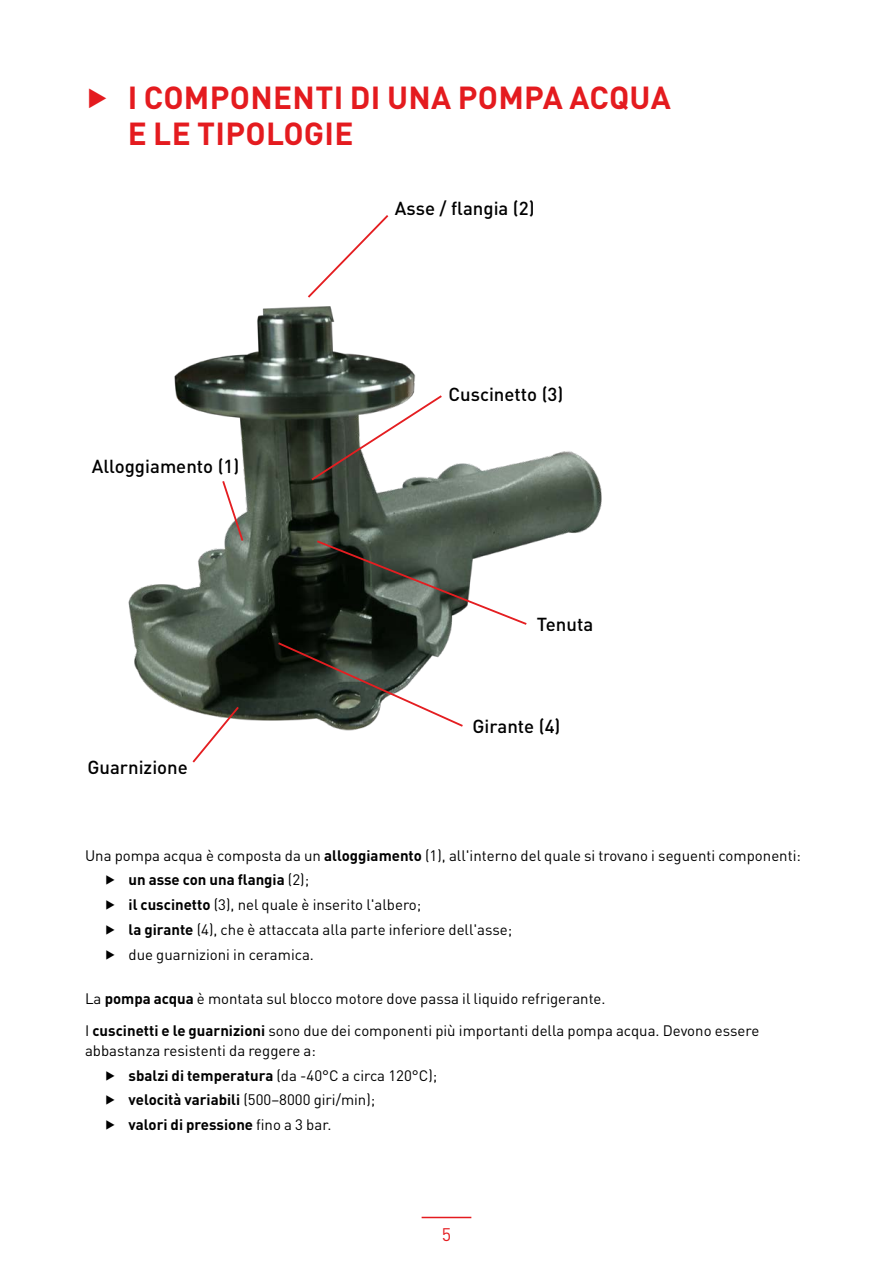
<style>
.page{position:relative;width:893px;height:1263px;background:#fff}
.page>*{position:absolute;margin:0;border:0;box-sizing:border-box;transform-origin:0 0}
.t1{font:700 31.5px/36px "TVH Pro";letter-spacing:.01em;color:#e41b1f}
.t2{font:500 18.6px "TVH Pro";color:#000}
.t3{font:18px "TVH Pro";color:#e41b1f}
.t4{font:15px/24.8px "TVH Pro";color:#000}
.s1{font-weight:700}
</style>
<div class="page">
<hr style="left:422px;top:1217px;width:49px;height:1px;background:#e41b1f">
<img style="left:128px;top:306px;width:474px;height:425px">
<svg style="left:308px;top:215px;width:81px;height:83px"></svg>
<svg style="left:309px;top:393px;width:135px;height:89px"></svg>
<svg style="left:221px;top:479px;width:24px;height:64px"></svg>
<svg style="left:191px;top:705px;width:50px;height:58px"></svg>
<svg style="left:276px;top:641px;width:189px;height:87px"></svg>
<svg style="left:315px;top:539px;width:214px;height:87px"></svg>
<h1 class="t1" style="left:128px;top:76px;width:545px;text-indent:-43px">▶ I COMPONENTI DI UNA POMPA ACQUA<br>E LE TIPOLOGIE</h1>
<p class="t2" style="left:395px;top:194px;width:141px">Asse / flangia (2)</p>
<p class="t2" style="left:92px;top:451px;width:149px">Alloggiamento (1)</p>
<p class="t2" style="left:87px;top:753px;width:102px">Guarnizione</p>
<p class="t2" style="left:448px;top:379px;width:116px">Cuscinetto (3)</p>
<p class="t2" style="left:537px;top:609px;width:58px">Tenuta</p>
<p class="t2" style="left:473px;top:711px;width:89px">Girante (4)</p>
<p class="t4" style="left:105px;top:841px;width:698px;text-indent:-20px">Una pompa acqua è composta da un <span class="s1">alloggiamento</span> (1), all'interno del quale si trovano i seguenti componenti: ▶ <span class="s1">un asse con una flangia</span> (2);<br>▶ <span class="s1">il cuscinetto</span> (3), nel quale è inserito l'albero;<br>▶ <span class="s1">la girante</span> (4), che è attaccata alla parte inferiore dell'asse;<br>▶ due guarnizioni in ceramica.</p>
<p class="t4" style="left:85px;top:981px;width:676px;line-height:32.2px">La <span class="s1">pompa acqua</span> è montata sul blocco motore dove passa il liquido refrigerante.<br>I <span class="s1">cuscinetti e le guarnizioni</span> sono due dei componenti più importanti della pompa acqua. Devono essere</p>
<p class="t4" style="left:105px;top:1036px;width:334px;text-indent:-20px">abbastanza resistenti da reggere a:<br>▶ <span class="s1">sbalzi di temperatura</span> (da -40°C a circa 120°C); ▶ <span class="s1">velocità variabili</span> (500–8000 giri/min);<br>▶ <span class="s1">valori di pressione</span> fino a 3 bar.</p>
<p class="t3" style="left:442px;top:1221px;width:11px">5</p>
</div>
